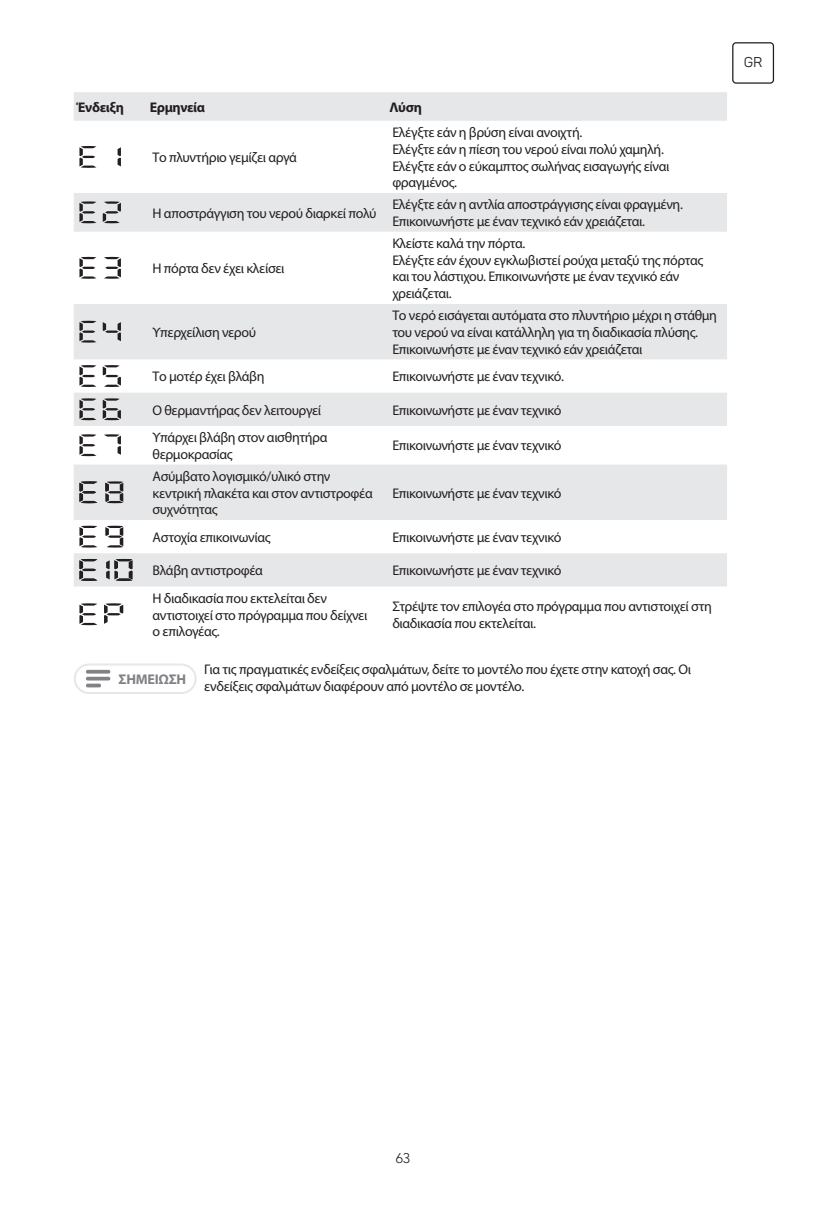
<style>
.page{position:relative;width:823px;height:1225px;background:#fff}
.page>*{position:absolute;margin:0;border:0;box-sizing:border-box;transform-origin:0 0}
.t1{font:14px/16.8px "Myriad Pro";letter-spacing:-.025em;color:#231f20}
.t2{font:700 14px "Myriad Pro";letter-spacing:-.025em;color:#231f20}
.t3{font:700 14px "Myriad Pro";letter-spacing:-.02em;color:#808285}
.t4{font:300 14px "Avenir LT Pro";color:#231f20}
.t5{font:14px "Panton";color:#231f20}
</style>
<div class="page">
<div style="left:731px;top:42px;width:42px;height:42px;border:1px solid #231f20;border-radius:3px"></div>
<svg style="left:74px;top:92px;width:652px;height:494px"></svg>
<svg style="left:79px;top:146px;width:17px;height:22px"></svg>
<svg style="left:117px;top:147px;width:4px;height:19px"></svg>
<svg style="left:79px;top:201px;width:17px;height:22px"></svg>
<svg style="left:103px;top:201px;width:18px;height:22px"></svg>
<svg style="left:79px;top:257px;width:17px;height:22px"></svg>
<svg style="left:104px;top:257px;width:17px;height:22px"></svg>
<svg style="left:79px;top:321px;width:17px;height:22px"></svg>
<svg style="left:103px;top:322px;width:18px;height:19px"></svg>
<svg style="left:79px;top:365px;width:17px;height:22px"></svg>
<svg style="left:103px;top:365px;width:18px;height:22px"></svg>
<svg style="left:79px;top:398px;width:17px;height:22px"></svg>
<svg style="left:103px;top:398px;width:18px;height:22px"></svg>
<svg style="left:79px;top:434px;width:17px;height:22px"></svg>
<svg style="left:104px;top:434px;width:17px;height:21px"></svg>
<svg style="left:79px;top:481px;width:18px;height:22px"></svg>
<svg style="left:105px;top:481px;width:18px;height:22px"></svg>
<svg style="left:79px;top:526px;width:18px;height:21px"></svg>
<svg style="left:105px;top:526px;width:18px;height:21px"></svg>
<svg style="left:79px;top:559px;width:18px;height:22px"></svg>
<svg style="left:106px;top:559px;width:26px;height:22px"></svg>
<svg style="left:104px;top:603px;width:19px;height:21px"></svg>
<svg style="left:79px;top:603px;width:18px;height:22px"></svg>
<div style="left:74px;top:663px;width:122px;height:31px;border:2px solid #e6e7e9;border-radius:14px"></div>
<svg style="left:86px;top:670px;width:24px;height:17px"></svg>
<p class="t2" style="left:77px;top:98px;width:49px">Ένδειξη</p>
<p class="t2" style="left:150px;top:98px;width:57px">Ερμηνεία</p>
<p class="t2" style="left:389px;top:98px;width:34px">Λύση</p>
<p class="t1" style="left:152px;top:149px;width:146px">Το πλυντήριο γεμίζει αργά</p>
<p class="t1" style="left:392px;top:124px;width:278px">Ελέγξτε εάν η βρύση είναι ανοιχτή.<br>Ελέγξτε εάν η πίεση του νερού είναι πολύ χαμηλή.<br>Ελέγξτε εάν ο εύκαμπτος σωλήνας εισαγωγής είναι φραγμένος.</p>
<p class="t1" style="left:152px;top:204px;width:225px">Η αποστράγγιση του νερού διαρκεί πολύ</p>
<p class="t1" style="left:392px;top:196px;width:292px">Ελέγξτε εάν η αντλία αποστράγγισης είναι φραγμένη.<br>Επικοινωνήστε με έναν τεχνικό εάν χρειάζεται.</p>
<p class="t1" style="left:152px;top:260px;width:133px">Η πόρτα δεν έχει κλείσει</p>
<p class="t1" style="left:392px;top:234px;width:312px">Κλείστε καλά την πόρτα.<br>Ελέγξτε εάν έχουν εγκλωβιστεί ρούχα μεταξύ της πόρτας και του λάστιχου. Επικοινωνήστε με έναν τεχνικό εάν χρειάζεται.</p>
<p class="t1" style="left:152px;top:324px;width:105px">Υπερχείλιση νερού</p>
<p class="t1" style="left:392px;top:307px;width:326px">Το νερό εισάγεται αυτόματα στο πλυντήριο μέχρι η στάθμη του νερού να είναι κατάλληλη για τη διαδικασία πλύσης.<br>Επικοινωνήστε με έναν τεχνικό εάν χρειάζεται</p>
<p class="t1" style="left:152px;top:368px;width:113px">Το μοτέρ έχει βλάβη</p>
<p class="t1" style="left:392px;top:368px;width:173px">Επικοινωνήστε με έναν τεχνικό.</p>
<p class="t1" style="left:152px;top:401px;width:170px">Ο θερμαντήρας δεν λειτουργεί</p>
<p class="t1" style="left:392px;top:401px;width:170px">Επικοινωνήστε με έναν τεχνικό</p>
<p class="t1" style="left:152px;top:429px;width:176px">Υπάρχει βλάβη στον αισθητήρα θερμοκρασίας</p>
<p class="t1" style="left:392px;top:437px;width:170px">Επικοινωνήστε με έναν τεχνικό</p>
<p class="t1" style="left:152px;top:467px;width:221px">Ασύμβατο λογισμικό/υλικό στην κεντρική πλακέτα και στον αντιστροφέα συχνότητας</p>
<p class="t1" style="left:392px;top:484px;width:170px">Επικοινωνήστε με έναν τεχνικό</p>
<p class="t1" style="left:152px;top:528px;width:119px">Αστοχία επικοινωνίας</p>
<p class="t1" style="left:392px;top:528px;width:170px">Επικοινωνήστε με έναν τεχνικό</p>
<p class="t1" style="left:152px;top:562px;width:112px">Βλάβη αντιστροφέα</p>
<p class="t1" style="left:392px;top:562px;width:170px">Επικοινωνήστε με έναν τεχνικό</p>
<p class="t1" style="left:152px;top:589px;width:216px">Η διαδικασία που εκτελείται δεν αντιστοιχεί στο πρόγραμμα που δείχνει ο επιλογέας.</p>
<p class="t1" style="left:392px;top:598px;width:321px">Στρέψτε τον επιλογέα στο πρόγραμμα που αντιστοιχεί στη διαδικασία που εκτελείται.</p>
<p class="t3" style="left:118px;top:670px;width:69px">ΣΗΜΕΙΩΣΗ</p>
<p class="t1" style="left:204px;top:660px;width:488px">Για τις πραγματικές ενδείξεις σφαλμάτων, δείτε το μοντέλο που έχετε στην κατοχή σας. Οι ενδείξεις σφαλμάτων διαφέρουν από μοντέλο σε μοντέλο.</p>
<p class="t5" style="left:743px;top:54px;width:20px">GR</p>
<p class="t4" style="left:395px;top:1150px;width:16px">63</p>
</div>
